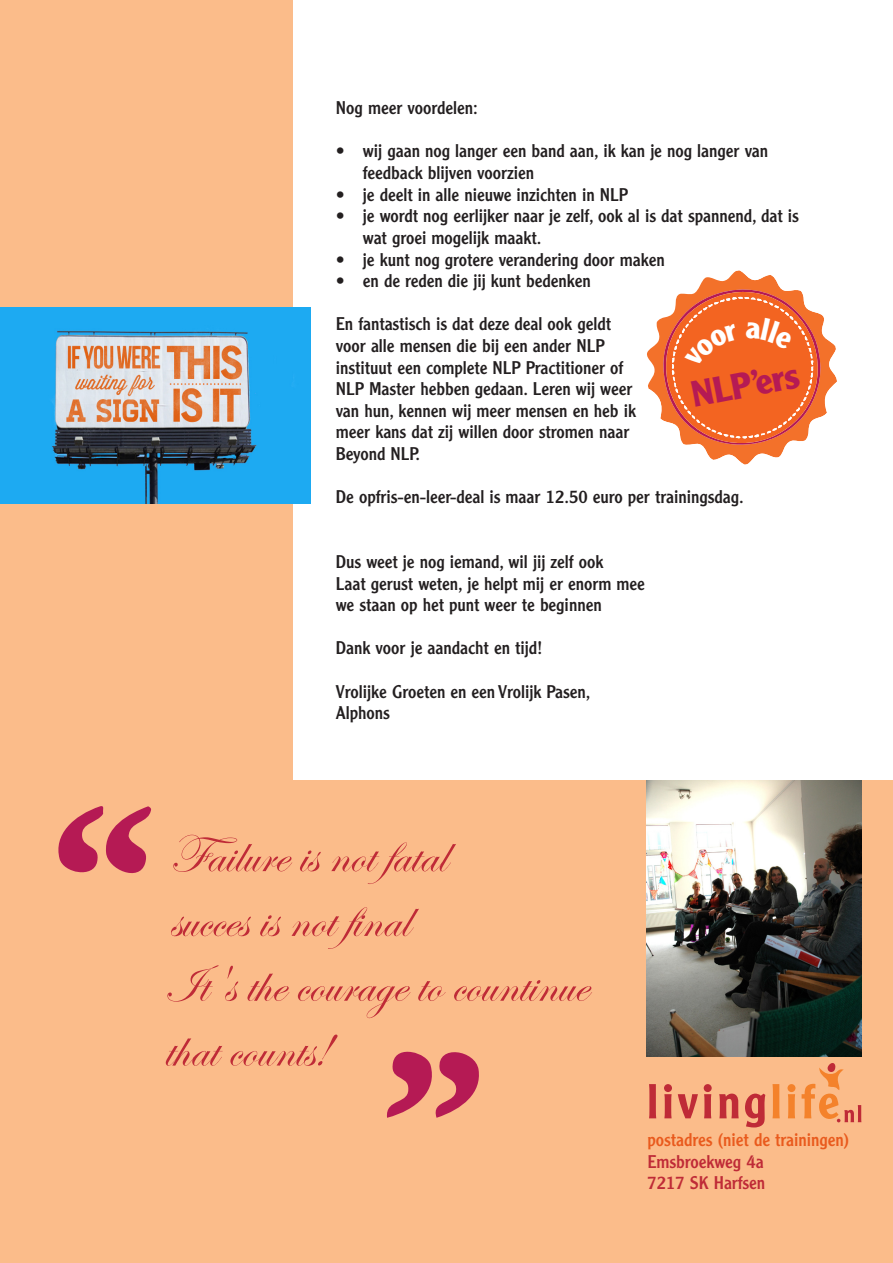
<style>
.page{position:relative;width:893px;height:1263px;background:#fff}
.page>*{position:absolute;margin:0;border:0;box-sizing:border-box;transform-origin:0 0}
.Text{font:54px/64.8px "Edwardian Script ITC";color:#bf2b37}
.t1{font:700 36px "Clearface Gothic LH";color:#b51a54}
.Text-2{font:18px/21.6px "Clearface Gothic LH";color:#231f20}
.Text-3{font:18px "Clearface Gothic LH";color:#e95a1d}
.Text-4{font:18px "Clearface Gothic LH";color:#bf2b37}
</style>
<div class="page">
<div style="left:0;top:0;width:293px;height:1263px;background:#fbbc8a"></div>
<div style="left:0;top:780px;width:893px;height:483px;background:#fbbc8a"></div>
<img style="left:0;top:307px;width:311px;height:196px">
<img style="left:647px;top:780px;width:214px;height:277px">
<svg style="left:58px;top:806px;width:93px;height:68px"></svg>
<svg style="left:387px;top:1051px;width:92px;height:67px"></svg>
<svg style="left:649px;top:1084px;width:7px;height:34px"></svg>
<svg style="left:664px;top:1094px;width:8px;height:24px"></svg>
<svg style="left:678px;top:1094px;width:20px;height:24px"></svg>
<svg style="left:704px;top:1084px;width:8px;height:34px"></svg>
<svg style="left:719px;top:1093px;width:20px;height:25px"></svg>
<svg style="left:745px;top:1093px;width:20px;height:34px"></svg>
<svg style="left:772px;top:1084px;width:8px;height:34px"></svg>
<svg style="left:787px;top:1084px;width:8px;height:34px"></svg>
<svg style="left:802px;top:1063px;width:59px;height:59px"></svg>
<div style="left:664px;top:1084px;width:8px;height:8px;background:#bf2b37;border-radius:50%"></div>
<svg style="left:647px;top:270px;width:190px;height:195px"></svg>
<p class="Text-2" style="left:336px;top:97px;width:143px">Nog meer voordelen:</p>
<p class="Text-2" style="left:363px;top:140px;width:407px;text-indent:-27px">• wij gaan nog langer een band aan, ik kan je nog langer van feedback blijven voorzien</p>
<p class="Text-2" style="left:336px;top:183px;width:294px">• je deelt in alle nieuwe inzichten in NLP</p>
<p class="Text-2" style="left:363px;top:205px;width:438px;text-indent:-27px">• je wordt nog eerlijker naar je zelf, ook al is dat spannend, dat is wat groei mogelijk maakt.</p>
<p class="Text-2" style="left:336px;top:248px;width:330px">• je kunt nog grotere verandering door maken</p>
<p class="Text-2" style="left:336px;top:270px;width:256px">• en de reden die jij kunt bedenken</p>
<p class="Text-2" style="left:336px;top:313px;width:302px">En fantastisch is dat deze deal ook geldt voor alle mensen die bij een ander NLP instituut een complete NLP Practitioner of NLP Master hebben gedaan. Leren wij weer van hun, kennen wij meer mensen en heb ik meer kans dat zij willen door stromen naar Beyond NLP.</p>
<p class="Text-2" style="left:336px;top:486px;width:409px">De opfris-en-leer-deal is maar 12.50 euro per trainingsdag.</p>
<p class="t1" style="left:688px;top:374px;width:110px;rotate:-11deg">NLP’ers</p>
<p class="Text-2" style="left:336px;top:550px;width:269px">Dus weet je nog iemand, wil jij zelf ook</p>
<p class="Text-2" style="left:336px;top:572px;width:311px">Laat gerust weten, je helpt mij er enorm mee</p>
<p class="Text-2" style="left:336px;top:594px;width:267px">we staan op het punt weer te beginnen</p>
<p class="Text-2" style="left:336px;top:637px;width:208px">Dank voor je aandacht en tijd!</p>
<p class="Text-2" style="left:336px;top:680px;width:256px">Vrolijke Groeten en een Vrolijk Pasen,</p>
<p class="Text-2" style="left:336px;top:702px;width:55px">Alphons</p>
<p class="Text" style="left:170px;top:824px;width:277px">Failure is not fatal</p>
<p class="Text" style="left:170px;top:889px;width:240px">succes is not final</p>
<p class="Text" style="left:164px;top:954px;width:425px">It's the courage to countinue that counts!</p>
<p class="Text-3" style="left:647px;top:1128px;width:204px">postadres (niet de trainingen)</p>
<p class="Text-4" style="left:647px;top:1150px;width:118px">Emsbroekweg 4a</p>
<p class="Text-4" style="left:647px;top:1171px;width:119px">7217 SK Harfsen</p>
</div>
